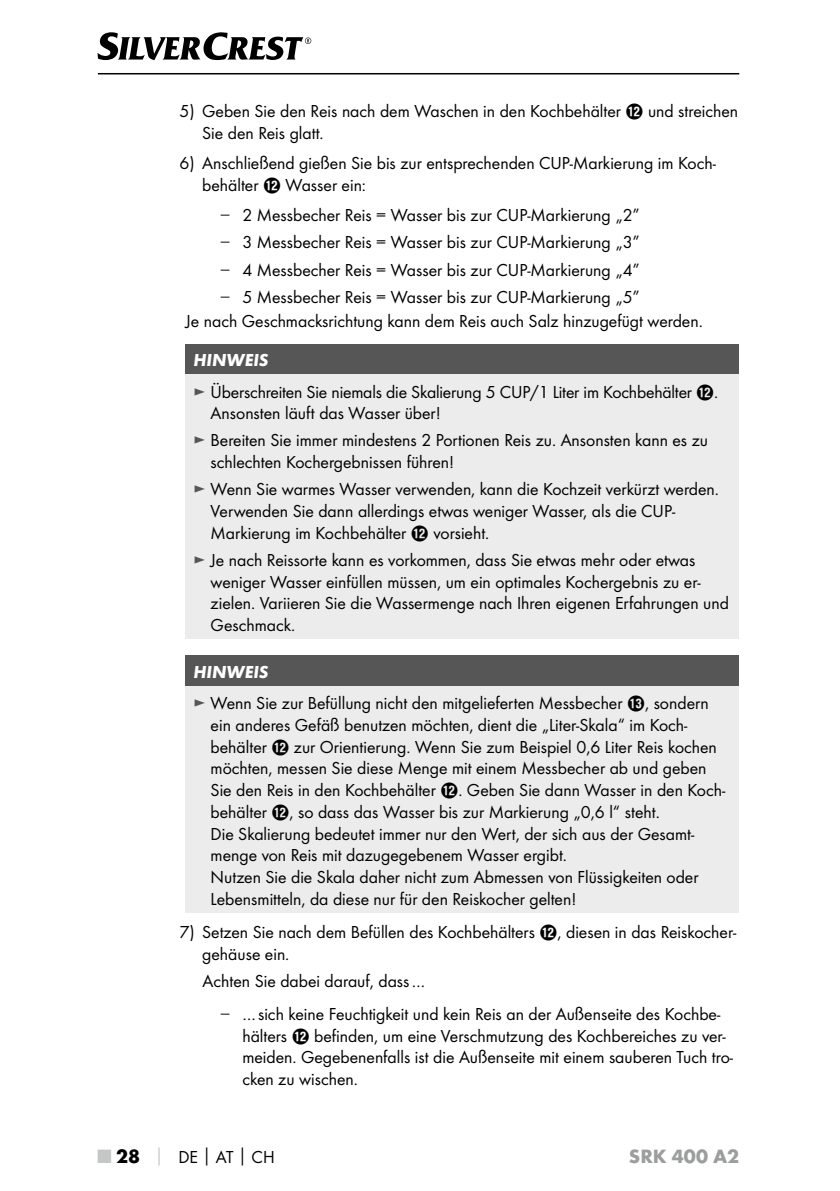
<style>
.page{position:relative;width:840px;height:1191px;background:#fff}
.page>*{position:absolute;margin:0;border:0;box-sizing:border-box;transform-origin:0 0}
.t1{font:700 20px "Futura";color:#9c9d9d}
.t2{font:18px/21.8px "Futura Boo";color:#000}
.t3{font:italic 700 18px "Futura";color:#fff}
.s1{font-family:"Hako PI Nummern"}
.s2{font-family:"Verdana";color:#565656}
.s3{color:#565656}
.s4{font-family:"Futura";font-weight:700;font-size:20px;color:#c5c6c6}
.s5{font-family:"Futura";font-weight:700;font-size:20px}
.s6{font-family:"Futura";font-weight:700;color:#c5c6c6}
.s7{font-family:"Futura";font-weight:700}
</style>
<div class="page">
<hr style="left:98px;top:73px;width:640px;height:1px;background:#000">
<svg style="left:97px;top:32px;width:214px;height:28px"></svg>
<div style="left:185px;top:344px;width:553px;height:30px;background:#565656"></div>
<div style="left:185px;top:374px;width:553px;height:265px;background:#ececed"></div>
<div style="left:185px;top:655px;width:553px;height:30px;background:#565656"></div>
<div style="left:185px;top:685px;width:553px;height:227px;background:#ececed"></div>
<p class="t2" style="left:202px;top:100px;width:537px;text-indent:-23px">5) Geben Sie den Reis nach dem Waschen in den Kochbehälter <span class="s1">W</span> und streichen<br>Sie den Reis glatt.</p>
<p class="t2" style="left:202px;top:152px;width:515px;text-indent:-23px">6) Anschließend gießen Sie bis zur entsprechenden CUP-Markierung im Koch&shy;behälter <span class="s1">W</span> Wasser ein:</p>
<p class="t2" style="left:219px;top:204px;width:421px"><span class="s2">–</span> 2 Messbecher Reis = Wasser bis zur CUP-Markierung „2”</p>
<p class="t2" style="left:219px;top:231px;width:421px"><span class="s2">–</span> 3 Messbecher Reis = Wasser bis zur CUP-Markierung „3”</p>
<p class="t2" style="left:219px;top:259px;width:421px"><span class="s2">–</span> 4 Messbecher Reis = Wasser bis zur CUP-Markierung „4”</p>
<p class="t2" style="left:185px;top:285px;width:516px;line-height:24.4px;text-indent:34px"><span class="s2">–</span> 5 Messbecher Reis = Wasser bis zur CUP-Markierung „5”<br>Je nach Geschmacksrichtung kann dem Reis auch Salz hinzugefügt werden.</p>
<p class="t3" style="left:193px;top:349px;width:76px">HINWEIS</p>
<p class="t2" style="left:210px;top:380px;width:506px;text-indent:-17px"><span class="s3">►</span> Überschreiten Sie niemals die Skalierung 5 CUP/1 Liter im Kochbehälter <span class="s1">W</span>.<br>Ansonsten läuft das Wasser über!</p>
<p class="t2" style="left:210px;top:429px;width:498px;text-indent:-17px"><span class="s3">►</span> Bereiten Sie immer mindestens 2 Portionen Reis zu. Ansonsten kann es zu schlechten Kochergebnissen führen!</p>
<p class="t2" style="left:210px;top:478px;width:507px;text-indent:-17px"><span class="s3">►</span> Wenn Sie warmes Wasser verwenden, kann die Kochzeit verkürzt werden.<br>Verwenden Sie dann allerdings etwas weniger Wasser, als die CUP-<br>Markierung im Kochbehälter <span class="s1">W</span> vorsieht.</p>
<p class="t2" style="left:210px;top:549px;width:519px;text-indent:-17px"><span class="s3">►</span> Je nach Reissorte kann es vorkommen, dass Sie etwas mehr oder etwas weniger Wasser einfüllen müssen, um ein optimales Kochergebnis zu er&shy;zielen. Variieren Sie die Wassermenge nach Ihren eigenen Erfahrungen und Geschmack.</p>
<p class="t3" style="left:193px;top:660px;width:76px">HINWEIS</p>
<p class="t2" style="left:210px;top:692px;width:516px;text-indent:-17px"><span class="s3">►</span> Wenn Sie zur Befüllung nicht den mitgelieferten Messbecher <span class="s1">E</span>, sondern ein anderes Gefäß benutzen möchten, dient die „Liter-Skala“ im Koch&shy;behälter <span class="s1">W</span> zur Orientierung. Wenn Sie zum Beispiel 0,6 Liter Reis kochen möchten, messen Sie diese Menge mit einem Messbecher ab und geben Sie den Reis in den Kochbehälter <span class="s1">W</span>. Geben Sie dann Wasser in den Koch&shy;behälter <span class="s1">W</span>, so dass das Wasser bis zur Markierung „0,6 l“ steht.<br>Die Skalierung bedeutet immer nur den Wert, der sich aus der Gesamt&shy;menge von Reis mit dazugegebenem Wasser ergibt.<br>Nutzen Sie die Skala daher nicht zum Abmessen von Flüssigkeiten oder Lebensmitteln, da diese nur für den Reiskocher gelten!</p>
<p class="t2" style="left:202px;top:921px;width:535px;text-indent:-23px">7) Setzen Sie nach dem Befüllen des Kochbehälters <span class="s1">W</span>, diesen in das Reiskocher&shy;gehäuse ein.</p>
<p class="t2" style="left:202px;top:970px;width:224px">Achten Sie dabei darauf, dass…</p>
<p class="t2" style="left:242px;top:1002px;width:492px;text-indent:-23px"><span class="s2">–</span> …sich keine Feuchtigkeit und kein Reis an der Außenseite des Kochbe&shy;hälters <span class="s1">W</span> befinden, um eine Verschmutzung des Kochbereiches zu ver&shy;meiden. Gegebenenfalls ist die Außenseite mit einem sauberen Tuch tro&shy;cken zu wischen.</p>
<p class="t2" style="left:98px;top:1145px;width:178px"><span class="s4">■</span> <span class="s5">28</span> <span class="s6">│</span> DE<span class="s7">│</span>AT<span class="s7">│</span>CH</p>
<p class="t1" style="left:628px;top:1143px;width:112px">SRK 400 A2</p>
</div>
